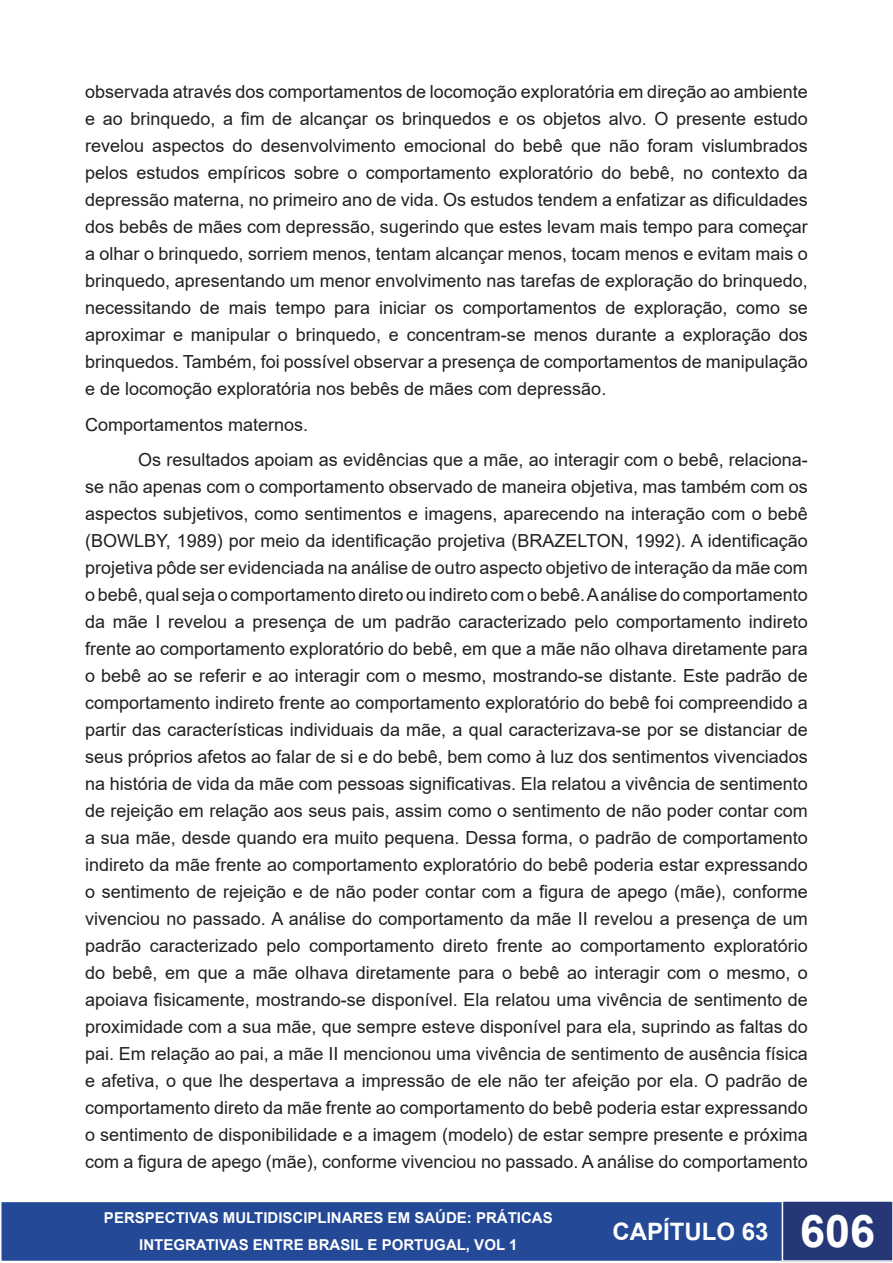
<style>
.page{position:relative;width:893px;height:1263px;background:#fff}
.page>*{position:absolute;margin:0;border:0;box-sizing:border-box;transform-origin:0 0}
.t1{font:700 24px "Arial";color:#fff}
.t2{font:18px/27px "Arial";color:#231f20;text-align:justify}
.t3{font:700 15px/27px "Arial";color:#fff;text-align:center}
.s1{font-size:45px}
</style>
<div class="page">
<div style="left:1px;top:1201px;width:782px;height:60px;background:#234997"></div>
<div style="left:0;top:1201px;width:784px;height:61px;border:2px solid #fff"></div>
<div style="left:782px;top:1201px;width:111px;height:60px;background:#253777"></div>
<div style="left:782px;top:1200px;width:111px;height:62px;border:2px solid #fff"></div>
<p class="t2" style="left:85px;top:78px;width:724px">observada através dos comportamentos de locomoção exploratória em direção ao ambiente e ao brinquedo, a fim de alcançar os brinquedos e os objetos alvo. O presente estudo revelou aspectos do desenvolvimento emocional do bebê que não foram vislumbrados pelos estudos empíricos sobre o comportamento exploratório do bebê, no contexto da depressão materna, no primeiro ano de vida. Os estudos tendem a enfatizar as dificuldades dos bebês de mães com depressão, sugerindo que estes levam mais tempo para começar a olhar o brinquedo, sorriem menos, tentam alcançar menos, tocam menos e evitam mais o brinquedo, apresentando um menor envolvimento nas tarefas de exploração do brinquedo, necessitando de mais tempo para iniciar os comportamentos de exploração, como se aproximar e manipular o brinquedo, e concentram-se menos durante a exploração dos brinquedos. Também, foi possível observar a presença de comportamentos de manipulação e de locomoção exploratória nos bebês de mães com depressão.</p>
<p class="t2" style="left:85px;top:411px;width:225px">Comportamentos maternos.</p>
<p class="t2" style="left:85px;top:446px;width:724px;text-indent:53px">Os resultados apoiam as evidências que a mãe, ao interagir com o bebê, relaciona&shy;se não apenas com o comportamento observado de maneira objetiva, mas também com os aspectos subjetivos, como sentimentos e imagens, aparecendo na interação com o bebê (BOWLBY, 1989) por meio da identificação projetiva (BRAZELTON, 1992). A identificação projetiva pôde ser evidenciada na análise de outro aspecto objetivo de interação da mãe com o bebê, qual seja o comportamento direto ou indireto com o bebê. A análise do comportamento da mãe I revelou a presença de um padrão caracterizado pelo comportamento indireto frente ao comportamento exploratório do bebê, em que a mãe não olhava diretamente para o bebê ao se referir e ao interagir com o mesmo, mostrando-se distante. Este padrão de comportamento indireto frente ao comportamento exploratório do bebê foi compreendido a partir das características individuais da mãe, a qual caracterizava-se por se distanciar de seus próprios afetos ao falar de si e do bebê, bem como à luz dos sentimentos vivenciados na história de vida da mãe com pessoas significativas. Ela relatou a vivência de sentimento de rejeição em relação aos seus pais, assim como o sentimento de não poder contar com a sua mãe, desde quando era muito pequena. Dessa forma, o padrão de comportamento indireto da mãe frente ao comportamento exploratório do bebê poderia estar expressando o sentimento de rejeição e de não poder contar com a figura de apego (mãe), conforme vivenciou no passado. A análise do comportamento da mãe II revelou a presença de um padrão caracterizado pelo comportamento direto frente ao comportamento exploratório do bebê, em que a mãe olhava diretamente para o bebê ao interagir com o mesmo, o apoiava fisicamente, mostrando-se disponível. Ela relatou uma vivência de sentimento de proximidade com a sua mãe, que sempre esteve disponível para ela, suprindo as faltas do pai. Em relação ao pai, a mãe II mencionou uma vivência de sentimento de ausência física e afetiva, o que lhe despertava a impressão de ele não ter afeição por ela. O padrão de comportamento direto da mãe frente ao comportamento do bebê poderia estar expressando o sentimento de disponibilidade e a imagem (modelo) de estar sempre presente e próxima com a figura de apego (mãe), conforme vivenciou no passado. A análise do comportamento</p>
<p class="t3" style="left:104px;top:1205px;width:450px">PERSPECTIVAS MULTIDISCIPLINARES EM SAÚDE: PRÁTICAS<br>INTEGRATIVAS ENTRE BRASIL E PORTUGAL, VOL 1</p>
<h1 class="t1" style="left:612px;top:1215px;width:264px">CAPÍTULO 63 <span class="s1">606</span></h1>
</div>
